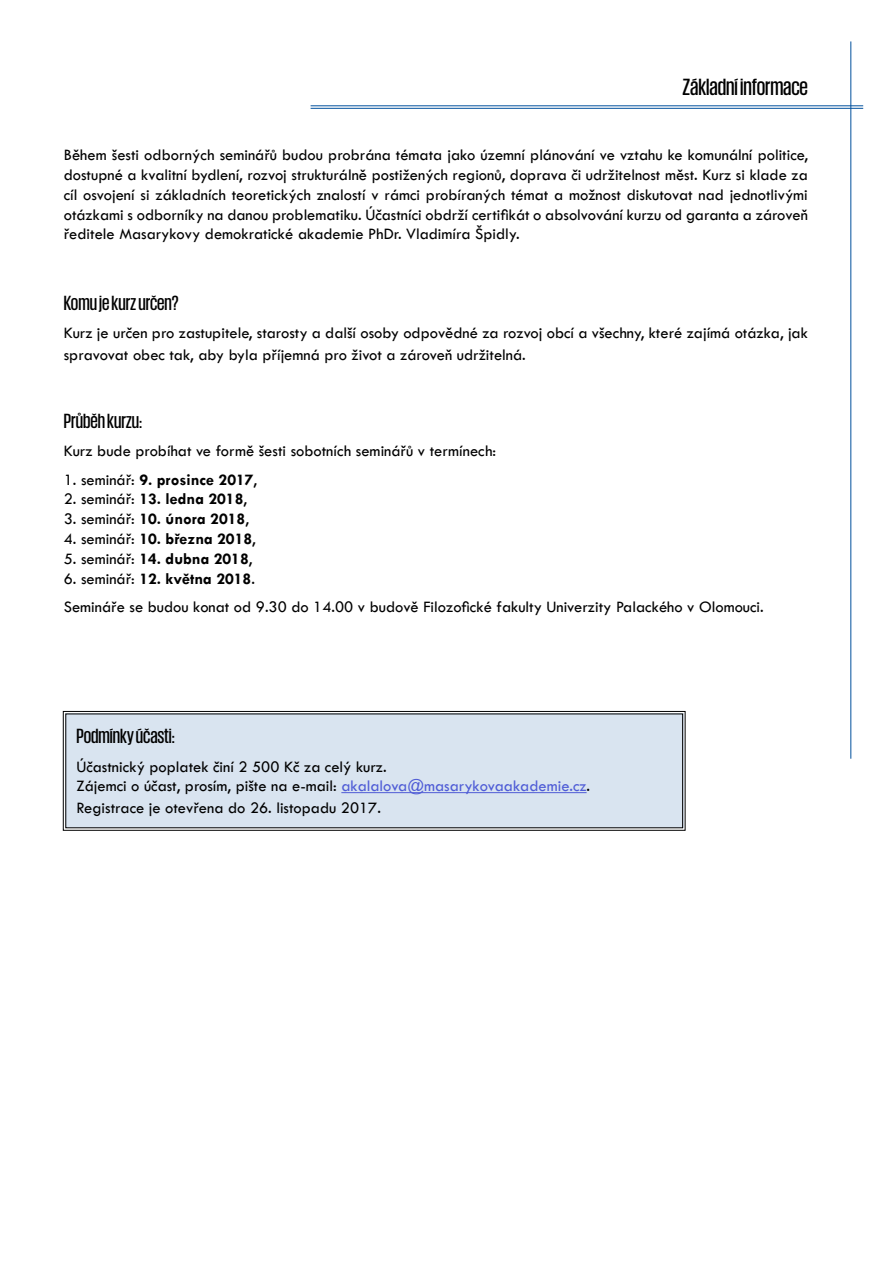
<style>
.page{position:relative;width:893px;height:1263px;background:#fff}
.page>*{position:absolute;margin:0;border:0;box-sizing:border-box;transform-origin:0 0}
.t1{font:500 24px "Giorgio Sans";color:#000}
.t2{font:500 21px "Giorgio Sans";color:#000}
.t3{font:16.5px/19.8px "Tw Cen";color:#000}
.t4{font:700 16.5px "Tw Cen";color:#000}
.s1{font-weight:400}
.s2{font-weight:700}
.s3{color:#4f5cd6}
</style>
<div class="page">
<hr style="left:311px;top:106px;width:552px;height:1px;background:#01509d">
<hr style="left:311px;top:108px;width:552px;height:1px;background:#01509d">
<hr style="left:850px;top:41px;width:1px;height:718px;background:#01509d">
<svg style="left:63px;top:711px;width:623px;height:120px;background:#d1dbe6"></svg>
<h1 class="t1" style="left:683px;top:75px;width:127px">Základní informace</h1>
<p class="t3" style="left:64px;top:145px;width:746px;text-align:justify">Během šesti odborných seminářů budou probrána témata jako územní plánování ve vztahu ke komunální politice, dostupné a kvalitní bydlení, rozvoj strukturálně postižených regionů, doprava či udržitelnost měst. Kurz si klade za cíl osvojení si základních teoretických znalostí v rámci probíraných témat a možnost diskutovat nad jednotlivými otázkami s odborníky na danou problematiku. Účastníci obdrží certifikát o absolvování kurzu od garanta a zároveň ředitele Masarykovy demokratické akademie PhDr. Vladimíra Špidly.</p>
<p class="t2" style="left:64px;top:292px;width:116px">Komu je kurz určen?</p>
<p class="t3" style="left:64px;top:322px;width:746px;line-height:21.6px">Kurz je určen pro zastupitele, starosty a další osoby odpovědné za rozvoj obcí a všechny, které zajímá otázka, jak spravovat obec tak, aby byla příjemná pro život a zároveň udržitelná.</p>
<p class="t2" style="left:64px;top:410px;width:80px">Průběh kurzu:</p>
<p class="t3" style="left:64px;top:441px;width:434px">Kurz bude probíhat ve formě šesti sobotních seminářů v termínech:</p>
<p class="t4" style="left:64px;top:469px;width:195px"><span class="s1">1. seminář:</span> 9. prosince 2017<span class="s1">,</span></p>
<p class="t4" style="left:64px;top:489px;width:185px"><span class="s1">2. seminář:</span> 13. ledna 2018<span class="s1">,</span></p>
<p class="t4" style="left:64px;top:509px;width:187px"><span class="s1">3. seminář:</span> 10. února 2018<span class="s1">,</span></p>
<p class="t4" style="left:64px;top:529px;width:194px"><span class="s1">4. seminář:</span> 10. března 2018<span class="s1">,</span></p>
<p class="t4" style="left:64px;top:549px;width:190px"><span class="s1">5. seminář:</span> 14. dubna 2018<span class="s1">,</span></p>
<p class="t3" style="left:64px;top:564px;width:701px;line-height:28.3px">6. seminář: <span class="s2">12. května 2018</span>.<br>Semináře se budou konat od 9.30 do 14.00 v budově Filozofické fakulty Univerzity Palackého v Olomouci.</p>
<p class="t2" style="left:77px;top:726px;width:100px">Podmínky účasti:</p>
<p class="t3" style="left:77px;top:756px;width:515px">Účastnický poplatek činí 2 500 Kč za celý kurz.<br>Zájemci o účast, prosím, pište na e-mail: <span class="s3">akalalova@masarykovaakademie.cz</span>.</p>
<p class="t3" style="left:77px;top:798px;width:306px">Registrace je otevřena do 26. listopadu 2017.</p>
</div>
